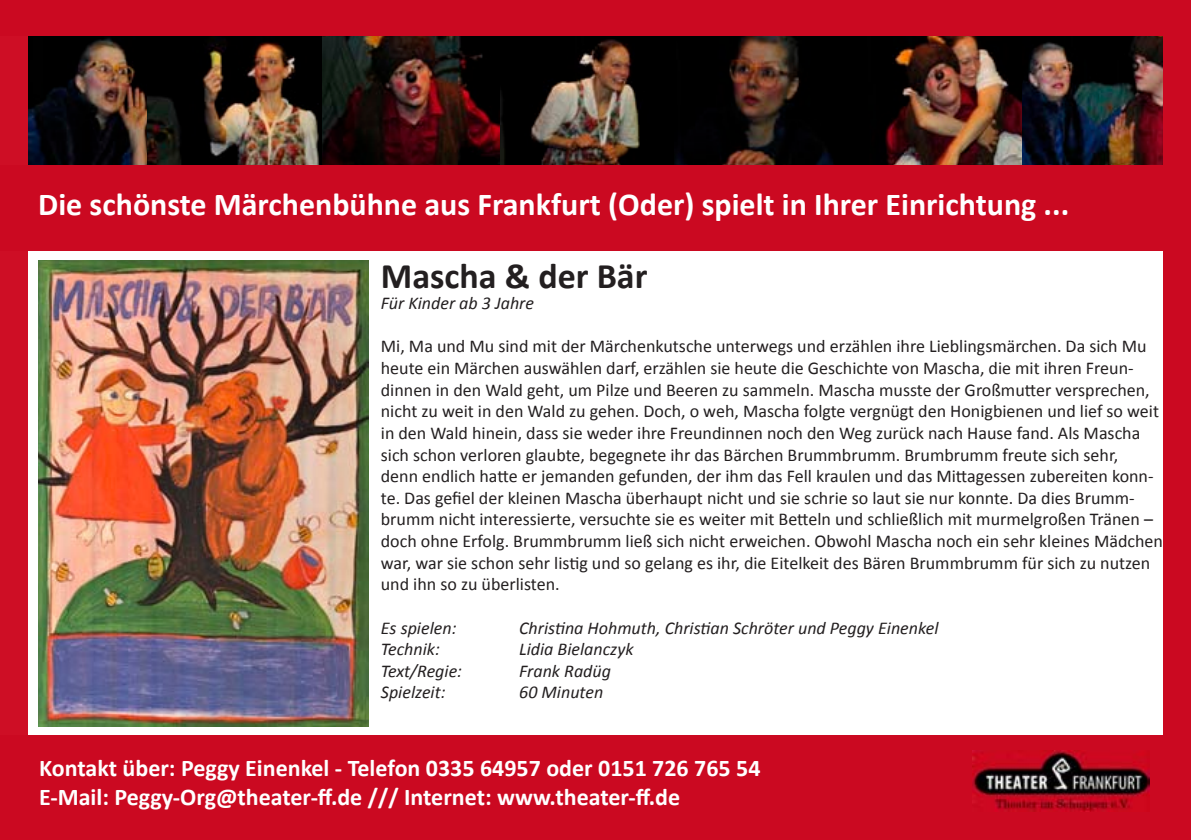
<style>
.page{position:relative;width:1191px;height:840px;background:#fff}
.page>*{position:absolute;margin:0;border:0;box-sizing:border-box;transform-origin:0 0}
.t1{font:700 36px "Calibri";color:#231f20}
.t2{font:700 32px "Calibri";color:#fff}
.t3{font:700 24px "Calibri";color:#fff}
.t4{font:18px/21.6px "Calibri";color:#231f20}
.t5{font:italic 18px "Calibri";color:#231f20}
</style>
<div class="page">
<img style="left:27px;top:35px;width:121px;height:131px">
<img style="left:499px;top:35px;width:175px;height:131px">
<img style="left:148px;top:35px;width:175px;height:131px">
<img style="left:674px;top:35px;width:348px;height:131px">
<img style="left:1022px;top:35px;width:141px;height:131px">
<img style="left:323px;top:35px;width:176px;height:131px">
<img style="left:39px;top:260px;width:329px;height:466px">
<div style="left:0;top:0;width:27px;height:839px;background:#ce0e25"></div>
<div style="left:0;top:0;width:1191px;height:35px;background:#cb0921"></div>
<div style="left:1163px;top:0;width:28px;height:838px;background:#cb0921"></div>
<div style="left:0;top:735px;width:1191px;height:104px;background:#cb0921"></div>
<div style="left:0;top:166px;width:1191px;height:85px;background:#cb0921"></div>
<img style="left:972px;top:750px;width:177px;height:61px">
<p class="t2" style="left:38px;top:184px;width:1032px">Die schönste Märchenbühne aus Frankfurt (Oder) spielt in Ihrer Einrichtung ...</p>
<p class="t1" style="left:381px;top:252px;width:268px">Mascha &amp; der Bär</p>
<p class="t5" style="left:381px;top:291px;width:155px">Für Kinder ab 3 Jahre</p>
<p class="t4" style="left:381px;top:335px;width:779px">Mi, Ma und Mu sind mit der Märchenkutsche unterwegs und erzählen ihre Lieblingsmärchen. Da sich Mu heute ein Märchen auswählen darf, erzählen sie heute die Geschichte von Mascha, die mit ihren Freun&shy;dinnen in den Wald geht, um Pilze und Beeren zu sammeln. Mascha musste der Großmutter versprechen, nicht zu weit in den Wald zu gehen. Doch, o weh, Mascha folgte vergnügt den Honigbienen und lief so weit in den Wald hinein, dass sie weder ihre Freundinnen noch den Weg zurück nach Hause fand. Als Mascha sich schon verloren glaubte, begegnete ihr das Bärchen Brummbrumm. Brumbrumm freute sich sehr,</p>
<p class="t4" style="left:381px;top:465px;width:783px">denn endlich hatte er jemanden gefunden, der ihm das Fell kraulen und das Mittagessen zubereiten konn&shy;te. Das gefiel der kleinen Mascha überhaupt nicht und sie schrie so laut sie nur konnte. Da dies Brumm&shy;brumm nicht interessierte, versuchte sie es weiter mit Betteln und schließlich mit murmelgroßen Tränen – doch ohne Erfolg. Brummbrumm ließ sich nicht erweichen. Obwohl Mascha noch ein sehr kleines Mädchen war, war sie schon sehr listig und so gelang es ihr, die Eitelkeit des Bären Brummbrumm für sich zu nutzen und ihn so zu überlisten.</p>
<p class="t5" style="left:381px;top:615px;width:77px">Es spielen:</p>
<p class="t5" style="left:519px;top:615px;width:421px">Christina Hohmuth, Christian Schröter und Peggy Einenkel</p>
<p class="t5" style="left:381px;top:636px;width:60px">Technik:</p>
<p class="t5" style="left:519px;top:636px;width:116px">Lidia Bielanczyk</p>
<p class="t5" style="left:381px;top:658px;width:83px">Text/Regie:</p>
<p class="t5" style="left:519px;top:658px;width:93px">Frank Radüg</p>
<p class="t5" style="left:381px;top:679px;width:66px">Spielzeit:</p>
<p class="t5" style="left:519px;top:679px;width:86px">60 Minuten</p>
<p class="t3" style="left:39px;top:752px;width:723px">Kontakt über: Peggy Einenkel - Telefon 0335 64957 oder 0151 726 765 54</p>
<p class="t3" style="left:39px;top:781px;width:642px">E-Mail: Peggy-Org@theater-ff.de /// Internet: www.theater-ff.de</p>
</div>
